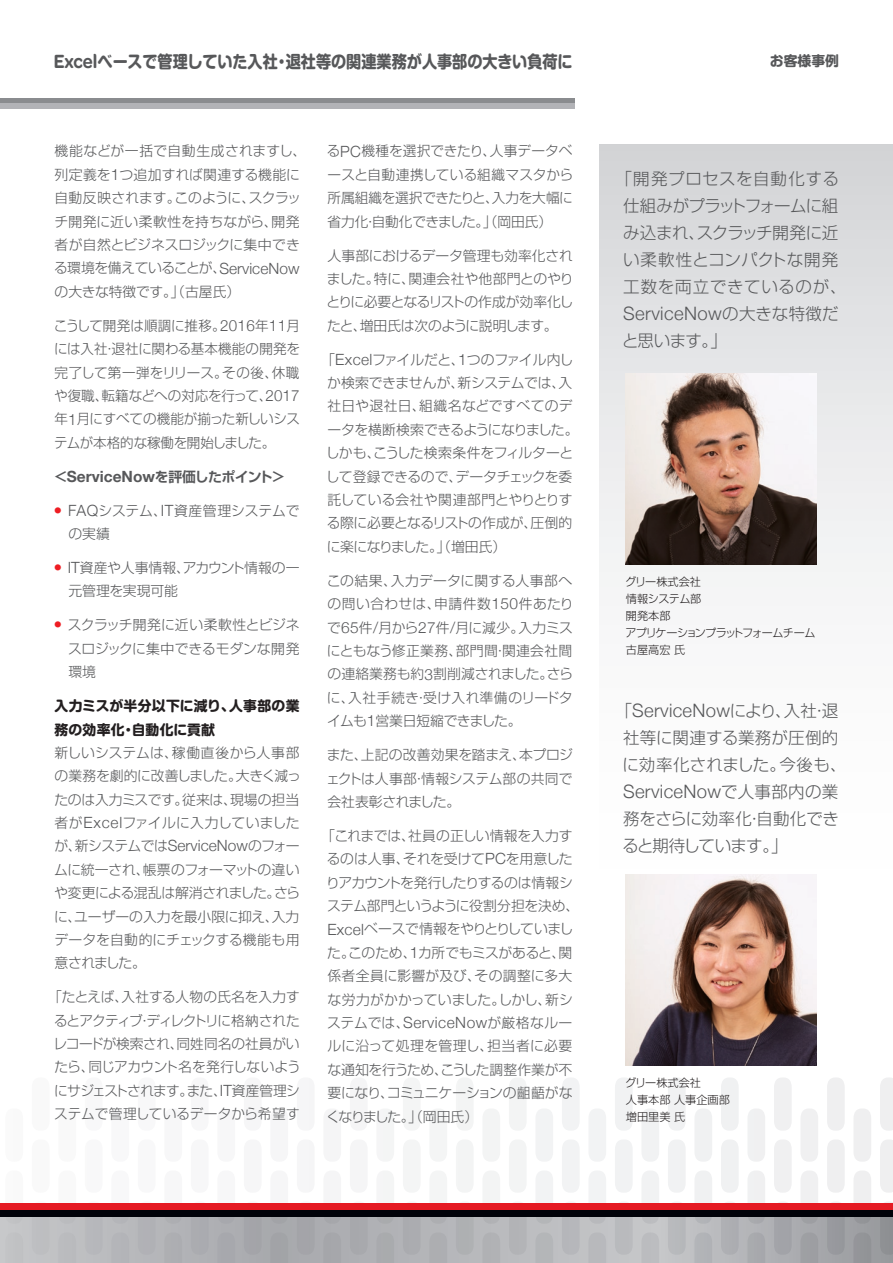
<style>
.page{position:relative;width:893px;height:1263px;background:#fff}
.page>*{position:absolute;margin:0;border:0;box-sizing:border-box;transform-origin:0 0}
.t1{font:300 18.45px "Helvetica Neue";letter-spacing:.02em;color:#57585a}
.t2{font:700 16.95px "Shin M Go Pro";color:#57585a;scale:.89 1}
.t3{font:300 16.5px/27px "Shin Go Pro";color:#57585a;text-align:center}
.t4{font:300 16.5px/27px "Shin Go Pro";letter-spacing:-.03em;color:#57585a}
.t5{font:300 13.8px/23.4px "Shin Go Pro";letter-spacing:-.015em;color:#57585a}
.t6{font:700 13.8px/23.4px "Shin M Go Pro";letter-spacing:.015em;color:#231f20}
.t7{font:700 13.8px "Shin Go Pro De";letter-spacing:-.05em;color:#57585a}
.t8{font:700 13.8px "Shin M Go Pro";color:#57585a}
.t9{font:300 11.1px/17px "Shin Go Pro";letter-spacing:-.035em;color:#231f20}
.t10{font:300 11.1px/17px "Shin Go Pro";color:#231f20}
.s1{font-family:"Omnes";font-weight:600;font-size:20.4px}
.s2{font-family:"Helvetica Neue";font-size:15.45px}
.s3{font-family:"Shin Go Pro";font-size:16.5px}
</style>
<div class="page">
<div style="left:600px;top:145px;width:293px;height:799px;background:linear-gradient(to bottom,#d7d9db,#fff)"></div>
<svg style="left:0;top:1216px;width:747px;height:47px"></svg>
<svg style="left:747px;top:1078px;width:146px;height:185px"></svg>
<div style="left:0;top:1203px;width:893px;height:7px;background:#e51a23"></div>
<div style="left:0;top:1210px;width:893px;height:6px;background:#010209"></div>
<div style="left:0;top:98px;width:574px;height:5px;background:#8a8c8f"></div>
<div style="left:0;top:103px;width:574px;height:6px;background:#b2b3b7"></div>
<img style="left:626px;top:373px;width:191px;height:191px">
<img style="left:626px;top:874px;width:191px;height:191px">
<p class="t2" style="left:54px;top:48px;width:585px"><span class="s1">Excel</span>ベースで管理していた入社・退社等の関連業務が人事部の大きい負荷に</p>
<p class="t5" style="left:54px;top:138px;width:254px">機能などが一括で自動生成されますし、列定義を<span class="s2">1</span>つ追加すれば関連する機能に自動反映されます。このように、スクラッチ開発に近い柔軟性を持ちながら、開発者が自然とビジネスロジックに集中できる環境を備えていることが、<span class="s2">ServiceNow</span>の大きな特徴です。」（古屋氏）</p>
<p class="t5" style="left:54px;top:312px;width:248px;text-align:justify">こうして開発は順調に推移。<span class="s2">2016</span>年<span class="s2">11</span>月には入社・退社に関わる基本機能の開発を完了して第一弾をリリース。その後、休職や復職、転籍などへの対応を行って、<span class="s2">2017</span>年<span class="s2">1</span>月にすべての機能が揃った新しいシステムが本格的な稼働を開始しました。</p>
<p class="t7" style="left:54px;top:465px;width:232px">＜<span class="s2">ServiceNow</span>を評価したポイント＞</p>
<p class="t5" style="left:68px;top:497px;width:233px;text-indent:-14px"><sup>●</sup> <span class="s2">FAQ</span>システム、<span class="s2">IT</span>資産管理システムでの実績</p>
<p class="t5" style="left:68px;top:554px;width:233px;text-indent:-14px"><sup>●</sup> <span class="s2">IT</span>資産や人事情報、アカウント情報の一元管理を実現可能</p>
<p class="t5" style="left:68px;top:612px;width:233px;text-align:justify;text-indent:-14px"><sup>●</sup> スクラッチ開発に近い柔軟性とビジネスロジックに集中できるモダンな開発環境</p>
<p class="t6" style="left:55px;top:692px;width:246px">入力ミスが半分以下に減り、人事部の業務の効率化・自動化に貢献</p>
<p class="t5" style="left:54px;top:739px;width:248px">新しいシステムは、稼働直後から人事部の業務を劇的に改善しました。大きく減ったのは入力ミスです。従来は、現場の担当者が<span class="s2">Excel</span>ファイルに入力していましたが、新システムでは<span class="s2">ServiceNow</span>のフォームに統一され、帳票のフォーマットの違いや変更による混乱は解消されました。さらに、ユーザーの入力を最小限に抑え、入力データを自動的にチェックする機能も用意されました。</p>
<p class="t5" style="left:48px;top:984px;width:254px;text-align:center">「たとえば、入社する人物の氏名を入力するとアクティブ・ディレクトリに格納されたレコードが検索され、同姓同名の社員がいたら、同じアカウント名を発行しないようにサジェストされます。また、<span class="s2">IT</span>資産管理システムで管理しているデータから希望す</p>
<p class="t5" style="left:327px;top:138px;width:248px;text-align:justify">る<span class="s2">PC</span>機種を選択できたり、人事データベースと自動連携している組織マスタから所属組織を選択できたりと、入力を大幅に省力化・自動化できました。」（岡田氏）</p>
<p class="t5" style="left:327px;top:242px;width:249px;text-align:justify">人事部におけるデータ管理も効率化されました。特に、関連会社や他部門とのやりとりに必要となるリストの作成が効率化したと、増田氏は次のように説明します。</p>
<p class="t5" style="left:326px;top:346px;width:254px;text-indent:-5px">「<span class="s2">Excel</span>ファイルだと、<span class="s2">1</span>つのファイル内しか検索できませんが、新システムでは、入社日や退社日、組織名などですべてのデータを横断検索できるようになりました。しかも、こうした検索条件をフィルターとして登録できるので、データチェックを委託している会社や関連部門とやりとりする際に必要となるリストの作成が、圧倒的に楽になりました。」（増田氏）</p>
<p class="t5" style="left:327px;top:567px;width:249px;text-align:justify">この結果、入力データに関する人事部への問い合わせは、申請件数<span class="s2">150</span>件あたりで<span class="s2">65</span>件<span class="s2">/</span>月から<span class="s2">27</span>件<span class="s2">/</span>月に減少。入力ミスにともなう修正業務、部門間・関連会社間の連絡業務も約<span class="s2">3</span>割削減されました。さらに、入社手続き・受け入れ準備のリードタイムも<span class="s2">1</span>営業日短縮できました。</p>
<p class="t5" style="left:326px;top:741px;width:248px;text-align:justify">また、上記の改善効果を踏まえ、本プロジェクトは人事部・情報システム部の共同で会社表彰されました。</p>
<p class="t5" style="left:326px;top:822px;width:255px;text-indent:-5px">「これまでは、社員の正しい情報を入力するのは人事、それを受けて<span class="s2">PC</span>を用意したりアカウントを発行したりするのは情報システム部門というように役割分担を決め、<br><span class="s2">Excel</span>ベースで情報をやりとりしていました。このため、<span class="s2">1</span>カ所でもミスがあると、関係者全員に影響が及び、その調整に多大な労力がかかっていました。しかし、新システムでは、<span class="s2">ServiceNow</span>が厳格なルールに沿って処理を管理し、担当者に必要な通知を行うため、こうした調整作業が不要になり、コミュニケーションの齟齬がなくなりました。」（岡田氏）</p>
<p class="t8" style="left:770px;top:49px;width:71px">お客様事例</p>
<p class="t3" style="left:615px;top:163px;width:233px">「開発プロセスを自動化する仕組みがプラットフォームに組み込まれ、スクラッチ開発に近い柔軟性とコンパクトな開発工数を両立できているのが、</p>
<h1 class="t1" style="left:623px;top:302px;width:217px">ServiceNow<span class="s3">の大きな特徴だ</span></h1>
<p class="t3" style="left:622px;top:325px;width:107px">と思います。」</p>
<p class="t9" style="left:625px;top:572px;width:192px">グリー株式会社<br>情報システム部<br>開発本部<br>アプリケーションプラットフォームチーム古屋高宏氏</p>
<h1 class="t1" style="left:615px;top:699px;width:224px"><span class="s3">「</span>ServiceNow<span class="s3">により、入社・退</span></h1>
<p class="t3" style="left:622px;top:722px;width:226px;text-align:left">社等に関連する業務が圧倒的に効率化されました。今後も、</p>
<h1 class="t1" style="left:623px;top:780px;width:217px">ServiceNow<span class="s3">で人事部内の業</span></h1>
<p class="t4" style="left:622px;top:803px;width:218px">務をさらに効率化・自動化できると期待しています。」</p>
<p class="t10" style="left:625px;top:1073px;width:106px">グリー株式会社<br>人事本部人事企画部増田里美氏</p>
</div>
